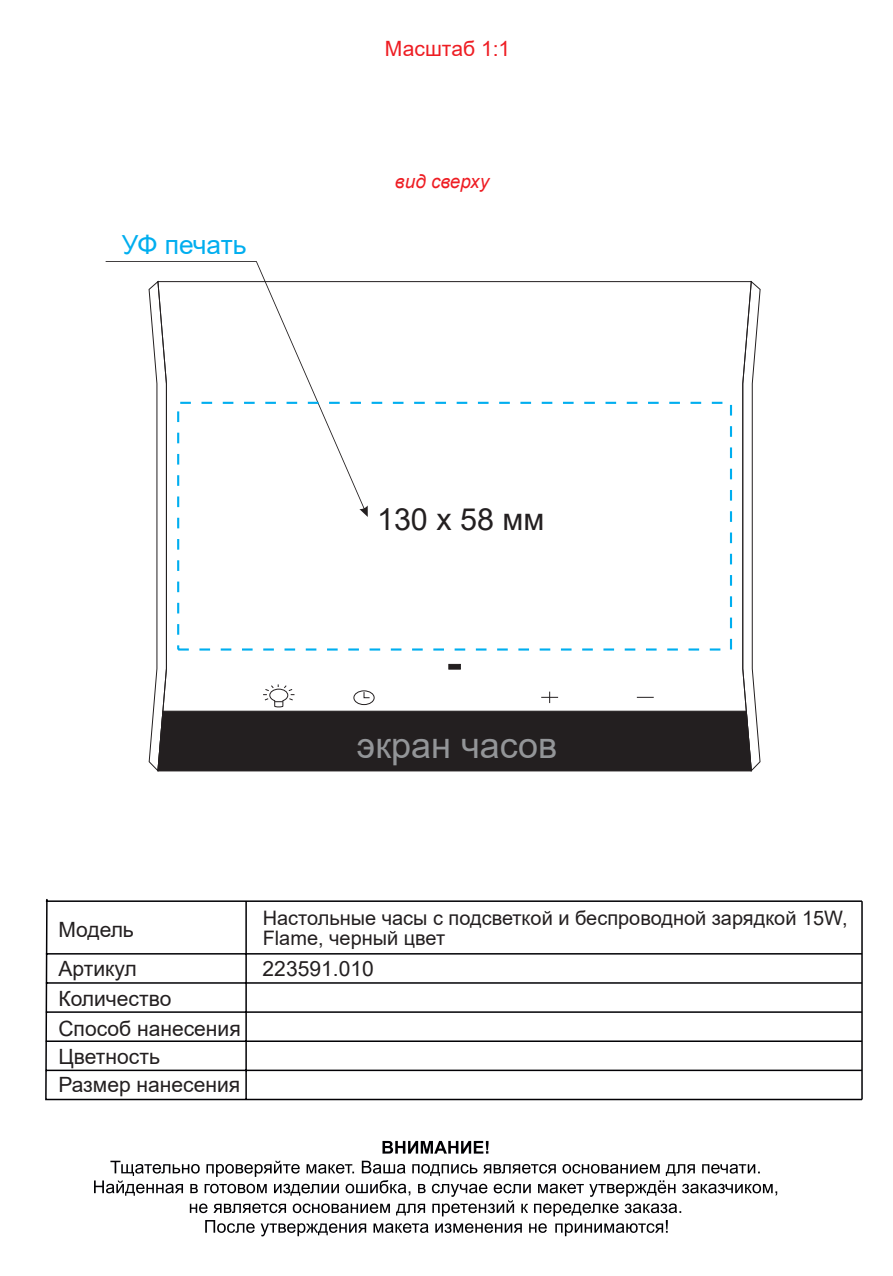
<style>
.page{position:relative;width:893px;height:1276px;background:#fff}
.page>*{position:absolute;margin:0;border:0;box-sizing:border-box;transform-origin:0 0}
.t1{font:36px "Arial";color:#939598}
.t2{font:30.45px "Arial";color:#231f20}
.t3{font:26.25px "Arial";letter-spacing:-.01em;color:#00aeef}
.t4{font:21.15px "Arial";color:#ee1d23}
.t5{font:21px/30px "Arial";color:#231f20}
.t6{font:19.95px "Arial";color:#231f20}
.t7{font:italic 18.9px "Arial";color:#ee1d23}
</style>
<div class="page">
<svg style="left:94px;top:1141px;width:683px;height:95px"></svg>
<svg style="left:45px;top:899px;width:818px;height:202px"></svg>
<svg style="left:148px;top:280px;width:613px;height:492px"></svg>
<p class="t4" style="left:385px;top:34px;width:127px">Масштаб 1:1</p>
<p class="t3" style="left:122px;top:226px;width:126px">УФ печать</p>
<p class="t7" style="left:395px;top:169px;width:96px">вид сверху</p>
<h2 class="t2" style="left:377px;top:499px;width:169px">130 х 58 мм</h2>
<h1 class="t1" style="left:357px;top:720px;width:202px">экран часов</h1>
<p class="t6" style="left:263px;top:904px;width:586px">Настольные часы с подсветкой и беспроводной зарядкой 15W,</p>
<p class="t5" style="left:58px;top:914px;width:77px">Модель</p>
<p class="t6" style="left:263px;top:924px;width:184px">Flame, черный цвет</p>
<p class="t5" style="left:58px;top:953px;width:115px">Артикул<br>Количество</p>
<p class="t5" style="left:263px;top:954px;width:113px">223591.010</p>
<p class="t5" style="left:58px;top:1013px;width:184px">Способ нанесения</p>
<p class="t5" style="left:58px;top:1042px;width:103px">Цветность</p>
<p class="t5" style="left:58px;top:1069px;width:183px">Размер нанесения</p>
</div>
